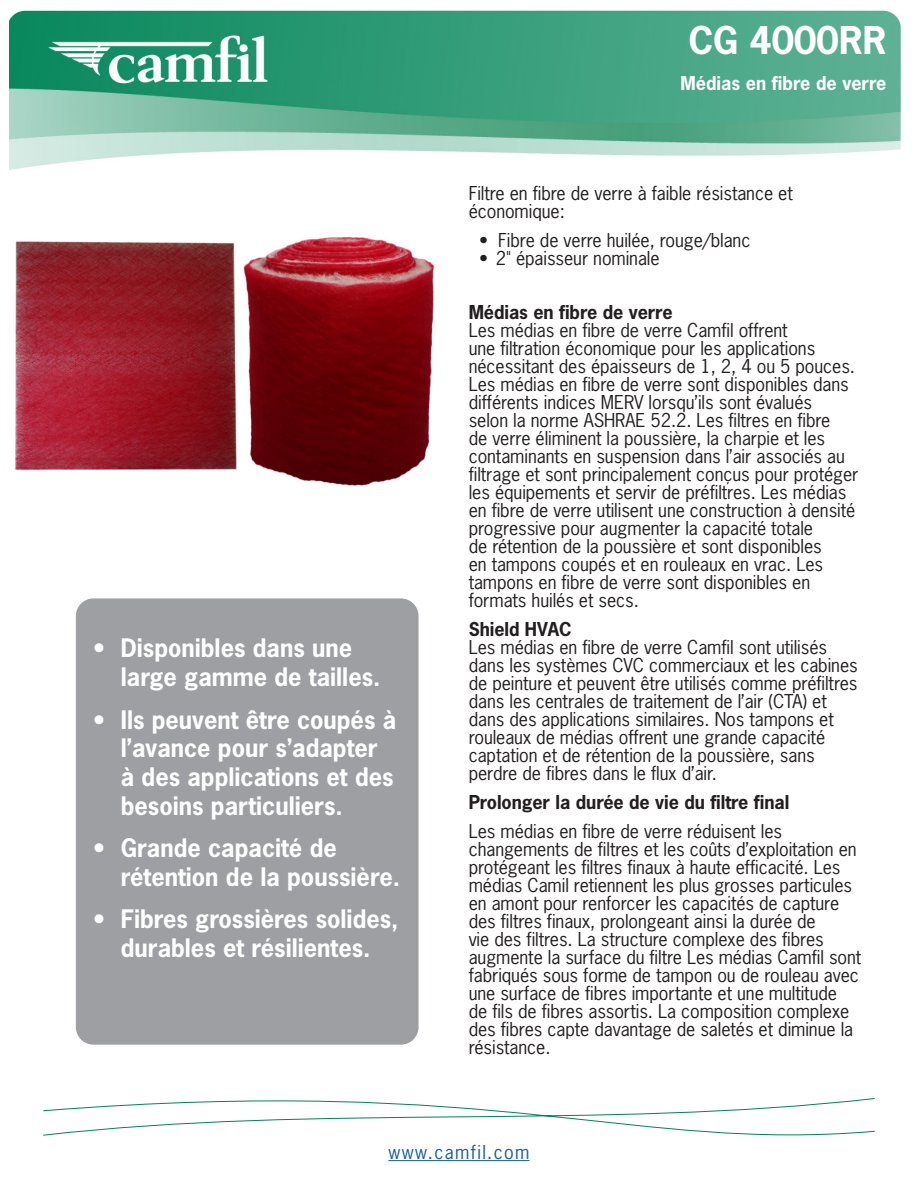
<style>
.page{position:relative;width:918px;height:1188px;background:#fff}
.page>*{position:absolute;margin:0;border:0;box-sizing:border-box;transform-origin:0 0}
.t1{font:700 36px "News Gothic Std";color:#fff}
.t2{font:700 24px/28.8px "News Gothic Std";color:#fff}
.Data_Sheet_Para_1{font:18px/18px "News Gothic Std";letter-spacing:-.005em;color:#231f20}
.Data_Sheet_Para_1-2{font:700 18px "News Gothic Std";letter-spacing:-.005em;color:#231f20}
.t3{font:700 18px "News Gothic Std";color:#fff}
.t4{font:18px "News Gothic Std";letter-spacing:.075em;color:#175d9e}
.s1{font-weight:700}
</style>
<div class="page">
<hr style="left:388px;top:1160px;width:142px;height:1px;background:#175d9e">
<div style="left:77px;top:599px;width:341px;height:445px;background:#9d9fa2;border-radius:17px"></div>
<div style="left:76px;top:598px;width:343px;height:447px;border:2px solid #9d9fa2;border-radius:17px"></div>
<svg style="left:43px;top:1098px;width:832px;height:38px"></svg>
<img style="left:10px;top:10px;width:892px;height:160px">
<img style="left:15px;top:241px;width:222px;height:229px">
<img style="left:243px;top:237px;width:192px;height:249px">
<p class="t2" style="left:121px;top:634px;width:261px;text-indent:-27px">• Disponibles dans une large gamme de tailles.</p>
<p class="t2" style="left:121px;top:705px;width:277px;text-indent:-27px">• Ils peuvent être coupés à l’avance pour s’adapter à des applications et des besoins particuliers.</p>
<p class="t2" style="left:121px;top:833px;width:281px;text-indent:-27px">• Grande capacité de rétention de la poussière.</p>
<p class="t2" style="left:94px;top:905px;width:306px;text-align:center">• Fibres grossières solides, durables et résilientes.</p>
<p class="t1" style="left:688px;top:17px;width:200px">CG 4000RR</p>
<p class="t3" style="left:681px;top:72px;width:207px">Médias en fibre de verre</p>
<p class="Data_Sheet_Para_1" style="left:469px;top:184px;width:326px">Filtre en fibre de verre à faible résistance et économique:</p>
<p class="Data_Sheet_Para_1" style="left:479px;top:231px;width:273px">• Fibre de verre huilée, rouge/blanc</p>
<p class="Data_Sheet_Para_1" style="left:479px;top:249px;width:182px">• 2" épaisseur nominale</p>
<p class="Data_Sheet_Para_1" style="left:469px;top:303px;width:391px"><span class="s1">Médias en fibre de verre<br></span>Les médias en fibre de verre Camfil offrent<br>une filtration économique pour les applications nécessitant des épaisseurs de 1, 2, 4 ou 5 pouces.<br>Les médias en fibre de verre sont disponibles dans différents indices MERV lorsqu’ils sont évalués<br>selon la norme ASHRAE 52.2. Les filtres en fibre<br>de verre éliminent la poussière, la charpie et les contaminants en suspension dans l’air associés au filtrage et sont principalement conçus pour protéger les équipements et servir de préfiltres. Les médias en fibre de verre utilisent une construction à densité progressive pour augmenter la capacité totale<br>de rétention de la poussière et sont disponibles<br>en tampons coupés et en rouleaux en vrac. Les tampons en fibre de verre sont disponibles en formats huilés et secs.</p>
<p class="Data_Sheet_Para_1" style="left:469px;top:620px;width:391px"><span class="s1">Shield HVAC<br></span>Les médias en fibre de verre Camfil sont utilisés dans les systèmes CVC commerciaux et les cabines de peinture et peuvent être utilisés comme préfiltres dans les centrales de traitement de l’air (CTA) et dans des applications similaires. Nos tampons et rouleaux de médias offrent une grande capacité captation et de rétention de la poussière, sans perdre de fibres dans le flux d’air.</p>
<p class="Data_Sheet_Para_1-2" style="left:469px;top:790px;width:322px">Prolonger la durée de vie du filtre final</p>
<p class="Data_Sheet_Para_1" style="left:469px;top:822px;width:394px">Les médias en fibre de verre réduisent les changements de filtres et les coûts d’exploitation en protégeant les filtres finaux à haute efficacité. Les médias Camil retiennent les plus grosses particules en amont pour renforcer les capacités de capture des filtres finaux, prolongeant ainsi la durée de<br>vie des filtres. La structure complexe des fibres augmente la surface du filtre Les médias Camfil sont fabriqués sous forme de tampon ou de rouleau avec une surface de fibres importante et une multitude<br>de fils de fibres assortis. La composition complexe des fibres capte davantage de saletés et diminue la résistance.</p>
<p class="t4" style="left:388px;top:1140px;width:143px">www.camfil.com</p>
</div>
